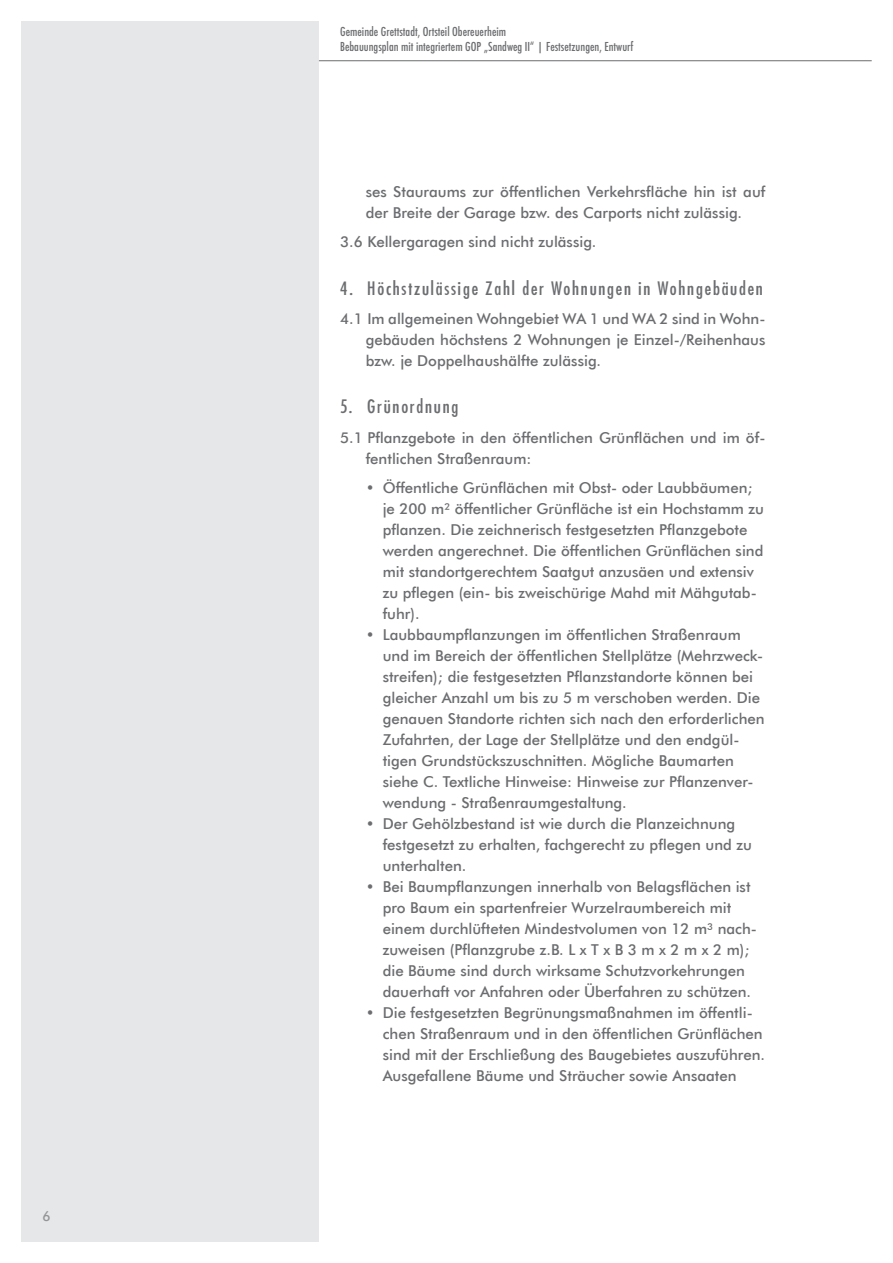
<style>
.page{position:relative;width:893px;height:1263px;background:#fff}
.page>*{position:absolute;margin:0;border:0;box-sizing:border-box;transform-origin:0 0}
.t1{font:condensed 18px "Futura";letter-spacing:.1em;color:#6c6d70}
.t2{font:500 15px/21px "Futura BT";color:#6c6d70}
.t3{font:500 13.5px "Futura BT";color:#939598}
.t4{font:500 condensed 12px/14.4px "Futura";color:#6c6d70}
</style>
<div class="page">
<div style="left:21px;top:21px;width:298px;height:1221px;background:#e6e7e9"></div>
<hr style="left:319px;top:60px;width:553px;height:1px;background:#6c6d70">
<p class="t3" style="left:43px;top:1207px;width:10px">6</p>
<p class="t4" style="left:340px;top:25px;width:295px">Gemeinde Grettstadt, Ortsteil Obereuerheim<br>Bebauungsplan mit integriertem GOP „Sandweg II“ | Festsetzungen, Entwurf</p>
<p class="t2" style="left:366px;top:181px;width:401px">ses Stauraums zur öffentlichen Verkehrsfläche hin ist auf der Breite der Garage bzw. des Carports nicht zulässig.</p>
<p class="t2" style="left:340px;top:231px;width:258px">3.6 Kellergaragen sind nicht zulässig.</p>
<p class="t1" style="left:340px;top:276px;width:424px">4. Höchstzulässige Zahl der Wohnungen in Wohngebäuden</p>
<p class="t2" style="left:366px;top:308px;width:401px;text-align:justify;text-indent:-26px">4.1 Im allgemeinen Wohngebiet WA 1 und WA 2 sind in Wohn&shy;gebäuden höchstens 2 Wohnungen je Einzel-/Reihenhaus bzw. je Doppelhaushälfte zulässig.</p>
<p class="t1" style="left:340px;top:395px;width:120px">5. Grünordnung</p>
<p class="t2" style="left:366px;top:427px;width:401px;text-indent:-26px">5.1 Pflanzgebote in den öffentlichen Grünflächen und im öf&shy;fentlichen Straßenraum:</p>
<p class="t2" style="left:383px;top:477px;width:383px;text-indent:-17px">• Öffentliche Grünflächen mit Obst- oder Laubbäumen; je 200 m² öffentlicher Grünfläche ist ein Hochstamm zu pflanzen. Die zeichnerisch festgesetzten Pflanzgebote werden angerechnet. Die öffentlichen Grünflächen sind mit standortgerechtem Saatgut anzusäen und extensiv zu pflegen (ein- bis zweischürige Mahd mit Mähgutab&shy;fuhr).</p>
<p class="t2" style="left:383px;top:624px;width:383px;text-indent:-17px">• Laubbaumpflanzungen im öffentlichen Straßenraum und im Bereich der öffentlichen Stellplätze (Mehrzweck&shy;streifen); die festgesetzten Pflanzstandorte können bei gleicher Anzahl um bis zu 5 m verschoben werden. Die genauen Standorte richten sich nach den erforderlichen Zufahrten, der Lage der Stellplätze und den endgül&shy;tigen Grundstückszuschnitten. Mögliche Baumarten siehe C. Textliche Hinweise: Hinweise zur Pflanzenver&shy;wendung - Straßenraumgestaltung.</p>
<p class="t2" style="left:383px;top:813px;width:371px;text-indent:-17px">• Der Gehölzbestand ist wie durch die Planzeichnung festgesetzt zu erhalten, fachgerecht zu pflegen und zu unterhalten.</p>
<p class="t2" style="left:383px;top:876px;width:376px;text-indent:-17px">• Bei Baumpflanzungen innerhalb von Belagsflächen ist pro Baum ein spartenfreier Wurzelraumbereich mit einem durchlüfteten Mindestvolumen von 12 m³ nach&shy;zuweisen (Pflanzgrube z.B. L x T x B 3 m x 2 m x 2 m); die Bäume sind durch wirksame Schutzvorkehrungen dauerhaft vor Anfahren oder Überfahren zu schützen.</p>
<p class="t2" style="left:383px;top:1002px;width:384px;text-indent:-17px">• Die festgesetzten Begrünungsmaßnahmen im öffentli&shy;chen Straßenraum und in den öffentlichen Grünflächen sind mit der Erschließung des Baugebietes auszuführen.<br>Ausgefallene Bäume und Sträucher sowie Ansaaten</p>
</div>
